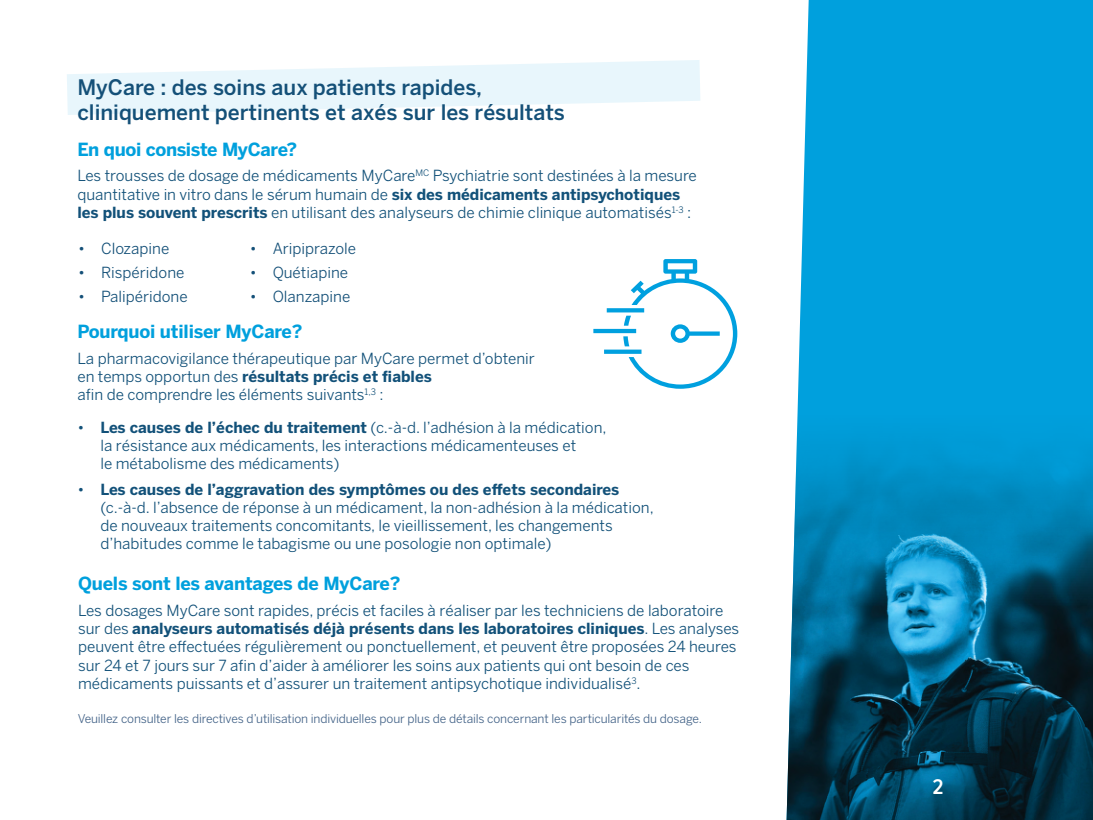
<style>
.page{position:relative;width:1093px;height:820px;background:#fff}
.page>*{position:absolute;margin:0;border:0;box-sizing:border-box;transform-origin:0 0}
.t1{font:600 22px "Proxima Nova Cond";color:#fff}
.t2{font:500 21.2px/25.4px "Benton Sans";color:#145078}
.t3{font:700 18px "Benton Sans";letter-spacing:-.01em;color:#00a0dd}
.t4{font:15.2px/18.2px "Benton Sans";color:#125179}
.t5{font:15.2px "Benton Sans";color:#145078}
.t6{font:11.96px "Benton Sans";letter-spacing:-.01em;color:#426287}
.s1{font-weight:700}
</style>
<div class="page">
<svg style="left:593px;top:259px;width:144px;height:129px"></svg>
<svg style="left:67px;top:60px;width:633px;height:55px"></svg>
<div style="left:797px;top:0;width:296px;height:414px;background:#00a0dd"></div>
<img style="left:786px;top:414px;width:307px;height:405px">
<h2 class="t2" style="left:77px;top:74px;width:489px">MyCare : des soins aux patients rapides, cliniquement pertinents et axés sur les résultats</h2>
<p class="t3" style="left:77px;top:138px;width:221px">En quoi consiste MyCare?</p>
<p class="t4" style="left:77px;top:166px;width:621px">Les trousses de dosage de médicaments MyCare<sup>MC</sup> Psychiatrie sont destinées à la mesure quantitative in vitro dans le sérum humain de <span class="s1">six des médicaments antipsychotiques les plus souvent prescrits</span> en utilisant des analyseurs de chimie clinique automatisés<sup>1-3</sup> :</p>
<p class="t5" style="left:78px;top:239px;width:93px">• Clozapine</p>
<p class="t5" style="left:78px;top:263px;width:108px">• Rispéridone</p>
<p class="t5" style="left:78px;top:287px;width:111px">• Palipéridone</p>
<p class="t5" style="left:250px;top:239px;width:108px">• Aripiprazole</p>
<p class="t5" style="left:250px;top:263px;width:100px">• Quétiapine</p>
<p class="t5" style="left:250px;top:287px;width:102px">• Olanzapine</p>
<p class="t3" style="left:77px;top:321px;width:227px">Pourquoi utiliser MyCare?</p>
<p class="t4" style="left:77px;top:348px;width:459px">La pharmacovigilance thérapeutique par MyCare permet d’obtenir en temps opportun des <span class="s1">résultats précis et fiables<br></span>afin de comprendre les éléments suivants<sup>1,3</sup> :</p>
<p class="t4" style="left:100px;top:417px;width:508px;text-indent:-23px">• <span class="s1">Les causes de l’échec du traitement</span> (c.-à-d. l’adhésion à la médication, la résistance aux médicaments, les interactions médicamenteuses et<br>le métabolisme des médicaments)</p>
<p class="t4" style="left:100px;top:479px;width:555px;text-indent:-23px">• <span class="s1">Les causes de l’aggravation des symptômes ou des effets secondaires </span>(c.-à-d. l’absence de réponse à un médicament, la non-adhésion à la médication, de nouveaux traitements concomitants, le vieillissement, les changements d’habitudes comme le tabagisme ou une posologie non optimale)</p>
<p class="t3" style="left:78px;top:572px;width:324px">Quels sont les avantages de MyCare?</p>
<p class="t4" style="left:78px;top:600px;width:663px">Les dosages MyCare sont rapides, précis et faciles à réaliser par les techniciens de laboratoire sur des <span class="s1">analyseurs automatisés déjà présents dans les laboratoires cliniques</span>. Les analyses peuvent être effectuées régulièrement ou ponctuellement, et peuvent être proposées 24 heures sur 24 et 7 jours sur 7 afin d’aider à améliorer les soins aux patients qui ont besoin de ces médicaments puissants et d’assurer un traitement antipsychotique individualisé<sup>3</sup>.</p>
<p class="t6" style="left:78px;top:711px;width:626px">Veuillez consulter les directives d’utilisation individuelles pour plus de détails concernant les particularités du dosage.</p>
<h1 class="t1" style="left:932px;top:769px;width:13px">2</h1>
</div>
